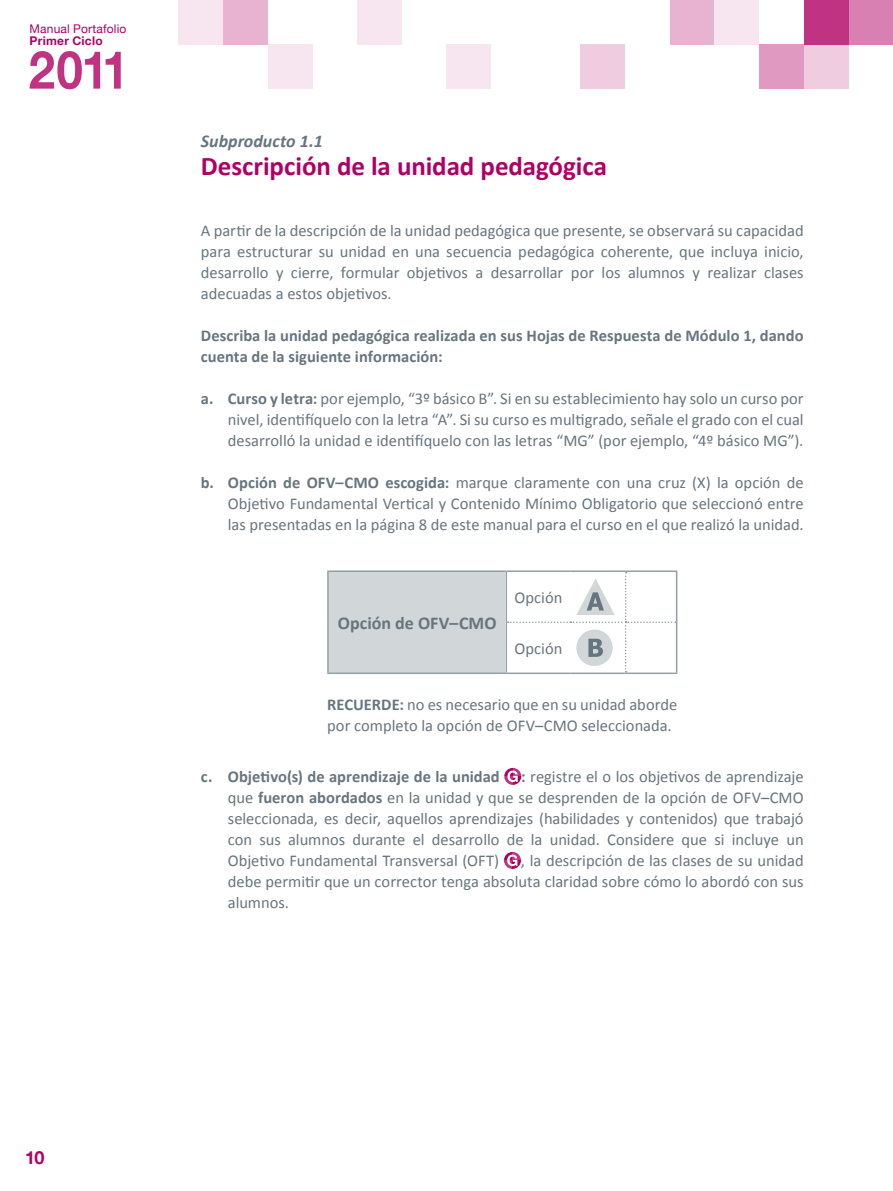
<style>
.page{position:relative;width:893px;height:1191px;background:#fff}
.page>*{position:absolute;margin:0;border:0;box-sizing:border-box;transform-origin:0 0}
.t1{font:700 27px "Calibri";color:#b10064}
.t2{font:700 18px "Calibri";letter-spacing:.005em;color:#67757e}
.t3{font:italic 700 18px "Calibri";color:#67757e}
.t4{font:700 18px "Helvetica Neue";color:#b10064}
.t5{font:16.5px/21px "Calibri";color:#67757e;text-align:justify}
.t6{font:700 16.5px/21px "Calibri";color:#67757e}
.t7{font:12px "Helvetica Neue";letter-spacing:.015em;color:#b10064}
.t8{font:700 12px "Helvetica Neue";letter-spacing:.02em;color:#b10064}
.s1{font-weight:700}
</style>
<div class="page">
<svg style="left:30px;top:51px;width:70px;height:38px"></svg>
<svg style="left:106px;top:52px;width:15px;height:37px"></svg>
<div style="left:223px;top:0;width:45px;height:45px;background:#e8b3d1"></div>
<div style="left:179px;top:0;width:44px;height:45px;background:#f7e6f0"></div>
<div style="left:268px;top:45px;width:45px;height:44px;background:#f7e6f0"></div>
<div style="left:357px;top:0;width:45px;height:45px;background:#f7e6f0"></div>
<div style="left:446px;top:45px;width:45px;height:44px;background:#f7e6f0"></div>
<div style="left:580px;top:45px;width:45px;height:44px;background:#efcce0"></div>
<div style="left:848px;top:0;width:45px;height:45px;background:#d880b2"></div>
<div style="left:804px;top:45px;width:44px;height:44px;background:#efcce0"></div>
<div style="left:670px;top:0;width:44px;height:45px;background:#e8b3d1"></div>
<div style="left:804px;top:0;width:44px;height:45px;background:#c03383"></div>
<div style="left:714px;top:0;width:45px;height:45px;background:#f7e6f0"></div>
<div style="left:759px;top:45px;width:45px;height:44px;background:#e099c1"></div>
<hr style="left:892px;top:45px;width:1px;height:44px;background:#efcce0">
<hr style="left:892px;top:0;width:1px;height:45px;background:#f7e6f0">
<svg style="left:504px;top:768px;width:9px;height:8px"></svg>
<svg style="left:513px;top:768px;width:8px;height:8px"></svg>
<svg style="left:504px;top:776px;width:9px;height:9px"></svg>
<svg style="left:513px;top:776px;width:8px;height:9px"></svg>
<svg style="left:507px;top:770px;width:11px;height:12px"></svg>
<svg style="left:504px;top:852px;width:8px;height:8px"></svg>
<svg style="left:512px;top:852px;width:9px;height:8px"></svg>
<svg style="left:504px;top:860px;width:8px;height:9px"></svg>
<svg style="left:512px;top:860px;width:9px;height:9px"></svg>
<svg style="left:507px;top:854px;width:10px;height:12px"></svg>
<div style="left:328px;top:571px;width:179px;height:102px;background:#d1d6d8"></div>
<hr style="left:506px;top:572px;width:1px;height:50px;background:#949fa5">
<hr style="left:506px;top:622px;width:1px;height:50px;background:#949fa5">
<hr style="left:327px;top:570px;width:180px;height:2px;background:#949fa5">
<hr style="left:327px;top:572px;width:2px;height:50px;background:#949fa5">
<hr style="left:327px;top:622px;width:2px;height:50px;background:#949fa5">
<hr style="left:327px;top:672px;width:180px;height:2px;background:#949fa5">
<hr style="left:507px;top:570px;width:63px;height:2px;background:#949fa5">
<hr style="left:570px;top:570px;width:56px;height:2px;background:#949fa5">
<hr style="left:626px;top:570px;width:51px;height:2px;background:#949fa5">
<hr style="left:507px;top:672px;width:63px;height:2px;background:#949fa5">
<hr style="left:570px;top:672px;width:56px;height:2px;background:#949fa5">
<hr style="left:626px;top:672px;width:51px;height:2px;background:#949fa5">
<svg style="left:507px;top:571px;width:170px;height:102px"></svg>
<p class="t7" style="left:30px;top:21px;width:98px">Manual Portafolio</p>
<p class="t8" style="left:30px;top:33px;width:75px">Primer Ciclo</p>
<p class="t3" style="left:201px;top:130px;width:123px">Subproducto 1.1</p>
<h1 class="t1" style="left:201px;top:149px;width:408px">Descripción de la unidad pedagógica</h1>
<p class="t5" style="left:201px;top:219px;width:604px">A partir de la descripción de la unidad pedagógica que presente, se observará su capacidad para estructurar su unidad en una secuencia pedagógica coherente, que incluya inicio, desarrollo y cierre, formular objetivos a desarrollar por los alumnos y realizar clases adecuadas a estos objetivos.</p>
<p class="t6" style="left:201px;top:324px;width:604px">Describa la unidad pedagógica realizada en sus Hojas de Respuesta de Módulo 1, dando cuenta de la siguiente información:</p>
<p class="t5" style="left:228px;top:387px;width:577px;text-indent:-27px"><span class="s1">a. Curso y letra:</span> por ejemplo, “3º básico B”. Si en su establecimiento hay solo un curso por nivel, identifíquelo con la letra “A”. Si su curso es multigrado, señale el grado con el cual desarrolló la unidad e identifíquelo con las letras “MG” (por ejemplo, “4º básico MG”).</p>
<p class="t5" style="left:228px;top:471px;width:577px;text-indent:-27px"><span class="s1">b. Opción de OFV–CMO escogida:</span> marque claramente con una cruz (X) la opción de Objetivo Fundamental Vertical y Contenido Mínimo Obligatorio que seleccionó entre las presentadas en la página 8 de este manual para el curso en el que realizó la unidad.</p>
<p class="t2" style="left:338px;top:612px;width:159px">Opción de OFV–CMO</p>
<p class="t5" style="left:514px;top:586px;width:49px">Opción</p>
<p class="t5" style="left:514px;top:637px;width:49px">Opción</p>
<p class="t5" style="left:327px;top:693px;width:352px"><span class="s1">RECUERDE:</span> no es necesario que en su unidad aborde por completo la opción de OFV–CMO seleccionada.</p>
<p class="t6" style="left:201px;top:765px;width:300px">c. Objetivo(s) de aprendizaje de la unidad</p>
<p class="t5" style="left:228px;top:765px;width:577px;text-indent:293px"><span class="s1">:</span> registre el o los objetivos de aprendizaje que <span class="s1">fueron abordados</span> en la unidad y que se desprenden de la opción de OFV–CMO seleccionada, es decir, aquellos aprendizajes (habilidades y contenidos) que trabajó con sus alumnos durante el desarrollo de la unidad. Considere que si incluye un Objetivo Fundamental Transversal (OFT)</p>
<p class="t5" style="left:228px;top:849px;width:577px;text-indent:293px">, la descripción de las clases de su unidad debe permitir que un corrector tenga absoluta claridad sobre cómo lo abordó con sus alumnos.</p>
<p class="t4" style="left:25px;top:1146px;width:21px">10</p>
</div>
